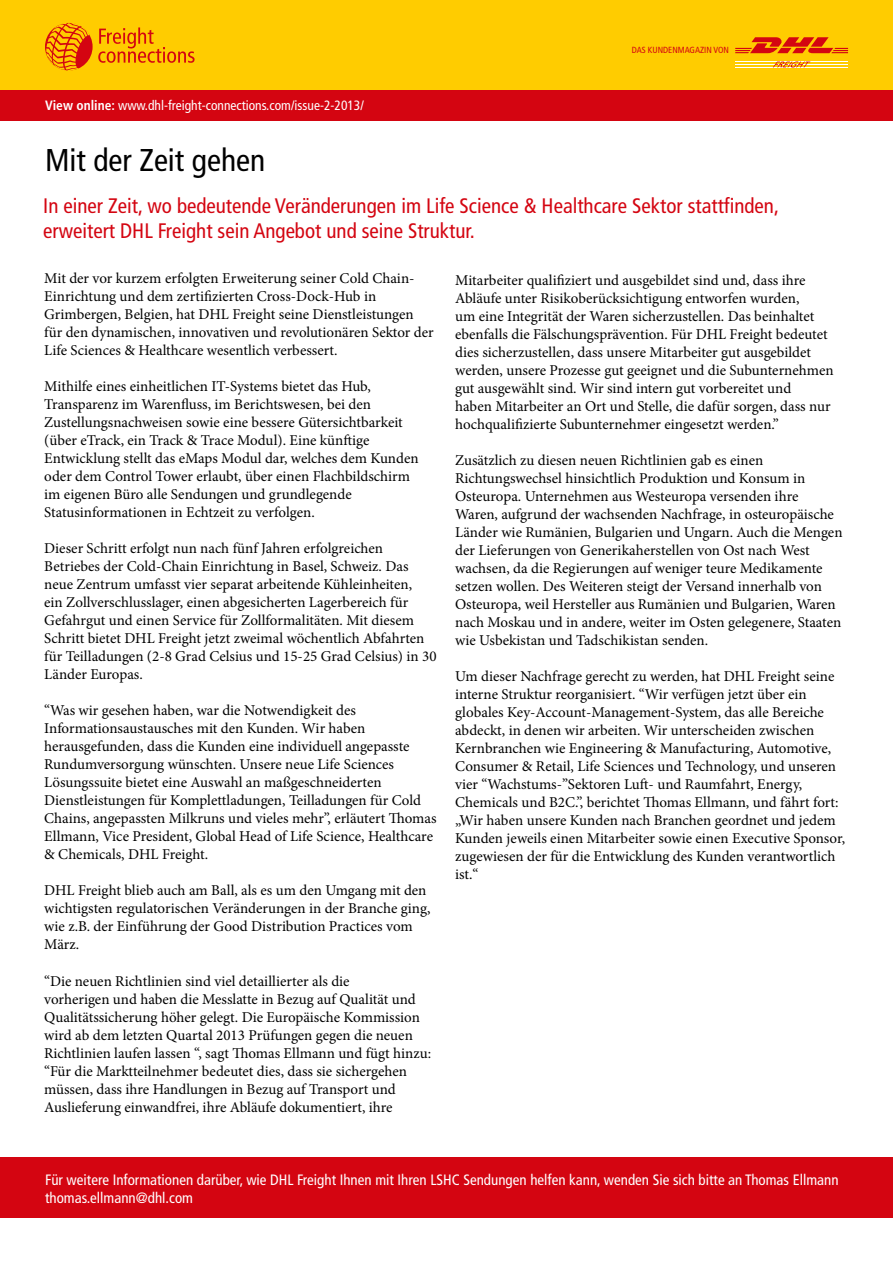
<style>
.page{position:relative;width:893px;height:1263px;background:#fff}
.page>*{position:absolute;margin:0;border:0;box-sizing:border-box;transform-origin:0 0}
.t1{font:condensed 31.5px "Frutiger LT Std";color:#000}
.t2{font:condensed 21px/25.2px "Frutiger LT Std";color:#d40511}
.t3{font:15px/18px "Minion Pro";color:#000}
.t4{font:condensed 15px/18px "Frutiger LT Std";color:#fff}
.t5{font:condensed 13.5px "Frutiger LT Std";color:#fff}
.t6{font:condensed 8.85px "Frutiger LT Std";color:#d40511}
.s1{font-weight:700}
</style>
<div class="page">
<div style="left:0;top:0;width:893px;height:90px;background:#fc0"></div>
<svg style="left:98px;top:27px;width:97px;height:36px"></svg>
<svg style="left:46px;top:23px;width:45px;height:48px"></svg>
<hr style="left:735px;top:62px;width:113px;height:1px;background:#fff">
<hr style="left:735px;top:64px;width:113px;height:1px;background:#fff">
<hr style="left:735px;top:67px;width:113px;height:1px;background:#fff">
<svg style="left:773px;top:61px;width:37px;height:6px"></svg>
<svg style="left:735px;top:37px;width:113px;height:16px"></svg>
<div style="left:0;top:90px;width:893px;height:30px;background:#d40511"></div>
<div style="left:0;top:1158px;width:893px;height:60px;background:#d40511"></div>
<p class="t5" style="left:45px;top:97px;width:320px"><span class="s1">View online:</span> www.dhl-freight-connections.com/issue-2-2013/</p>
<p class="t6" style="left:632px;top:45px;width:99px">DAS KUNDENMAGAZIN VON</p>
<h1 class="t1" style="left:45px;top:141px;width:222px">Mit der Zeit gehen</h1>
<h2 class="t2" style="left:43px;top:193px;width:737px">In einer Zeit, wo bedeutende Veränderungen im Life Science &amp; Healthcare Sektor stattfinden, erweitert DHL Freight sein Angebot und seine Struktur.</h2>
<p class="t3" style="left:44px;top:270px;width:391px">Mit der vor kurzem erfolgten Erweiterung seiner Cold Chain-Einrichtung und dem zertifizierten Cross-Dock-Hub in Grimbergen, Belgien, hat DHL Freight seine Dienstleistungen für den dynamischen, innovativen und revolutionären Sektor der Life Sciences &amp; Healthcare wesentlich verbessert.</p>
<p class="t3" style="left:44px;top:378px;width:376px">Mithilfe eines einheitlichen IT-Systems bietet das Hub, Transparenz im Warenfluss, im Berichtswesen, bei den Zustellungsnachweisen sowie eine bessere Gütersichtbarkeit (über eTrack, ein Track &amp; Trace Modul). Eine künftige Entwicklung stellt das eMaps Modul dar, welches dem Kunden oder dem Control Tower erlaubt, über einen Flachbildschirm im eigenen Büro alle Sendungen und grundlegende Statusinformationen in Echtzeit zu verfolgen.</p>
<p class="t3" style="left:44px;top:540px;width:394px">Dieser Schritt erfolgt nun nach fünf Jahren erfolgreichen Betriebes der Cold-Chain Einrichtung in Basel, Schweiz. Das neue Zentrum umfasst vier separat arbeitende Kühleinheiten,<br>ein Zollverschlusslager, einen abgesicherten Lagerbereich für Gefahrgut und einen Service für Zollformalitäten. Mit diesem Schritt bietet DHL Freight jetzt zweimal wöchentlich Abfahrten für Teilladungen (2-8 Grad Celsius und 15-25 Grad Celsius) in 30<br>Länder Europas.</p>
<p class="t3" style="left:44px;top:702px;width:394px">“Was wir gesehen haben, war die Notwendigkeit des Informationsaustausches mit den Kunden. Wir haben herausgefunden, dass die Kunden eine individuell angepasste Rundumversorgung wünschten. Unsere neue Life Sciences Lösungssuite bietet eine Auswahl an maßgeschneiderten Dienstleistungen für Komplettladungen, Teilladungen für Cold Chains, angepassten Milkruns und vieles mehr”, erläutert Thomas Ellmann, Vice President, Global Head of Life Science, Healthcare &amp; Chemicals, DHL Freight.</p>
<p class="t3" style="left:44px;top:882px;width:388px">DHL Freight blieb auch am Ball, als es um den Umgang mit den wichtigsten regulatorischen Veränderungen in der Branche ging, wie z.B. der Einführung der Good Distribution Practices vom März.</p>
<p class="t3" style="left:44px;top:972px;width:388px">“Die neuen Richtlinien sind viel detaillierter als die<br>vorherigen und haben die Messlatte in Bezug auf Qualität und Qualitätssicherung höher gelegt. Die Europäische Kommission wird ab dem letzten Quartal 2013 Prüfungen gegen die neuen Richtlinien laufen lassen “, sagt Thomas Ellmann und fügt hinzu: “Für die Marktteilnehmer bedeutet dies, dass sie sichergehen müssen, dass ihre Handlungen in Bezug auf Transport und Auslieferung einwandfrei, ihre Abläufe dokumentiert, ihre</p>
<p class="t3" style="left:455px;top:271px;width:380px">Mitarbeiter qualifiziert und ausgebildet sind und, dass ihre Abläufe unter Risikoberücksichtigung entworfen wurden,<br>um eine Integrität der Waren sicherzustellen. Das beinhaltet ebenfalls die Fälschungsprävention. Für DHL Freight bedeutet dies sicherzustellen, dass unsere Mitarbeiter gut ausgebildet werden, unsere Prozesse gut geeignet und die Subunternehmen gut ausgewählt sind. Wir sind intern gut vorbereitet und<br>haben Mitarbeiter an Ort und Stelle, die dafür sorgen, dass nur hochqualifizierte Subunternehmer eingesetzt werden.”</p>
<p class="t3" style="left:455px;top:451px;width:389px">Zusätzlich zu diesen neuen Richtlinien gab es einen Richtungswechsel hinsichtlich Produktion und Konsum in Osteuropa. Unternehmen aus Westeuropa versenden ihre Waren, aufgrund der wachsenden Nachfrage, in osteuropäische Länder wie Rumänien, Bulgarien und Ungarn. Auch die Mengen der Lieferungen von Generikaherstellen von Ost nach West wachsen, da die Regierungen auf weniger teure Medikamente setzen wollen. Des Weiteren steigt der Versand innerhalb von Osteuropa, weil Hersteller aus Rumänien und Bulgarien, Waren nach Moskau und in andere, weiter im Osten gelegenere, Staaten wie Usbekistan und Tadschikistan senden.</p>
<p class="t3" style="left:455px;top:667px;width:391px">Um dieser Nachfrage gerecht zu werden, hat DHL Freight seine interne Struktur reorganisiert. “Wir verfügen jetzt über ein globales Key-Account-Management-System, das alle Bereiche abdeckt, in denen wir arbeiten. Wir unterscheiden zwischen Kernbranchen wie Engineering &amp; Manufacturing, Automotive, Consumer &amp; Retail, Life Sciences und Technology, und unseren vier “Wachstums-”Sektoren Luft- und Raumfahrt, Energy, Chemicals und B2C.”, berichtet Thomas Ellmann, und fährt fort: „Wir haben unsere Kunden nach Branchen geordnet und jedem Kunden jeweils einen Mitarbeiter sowie einen Executive Sponsor, zugewiesen der für die Entwicklung des Kunden verantwortlich ist.“</p>
<p class="t4" style="left:45px;top:1171px;width:795px">Für weitere Informationen darüber, wie DHL Freight Ihnen mit Ihren LSHC Sendungen helfen kann, wenden Sie sich bitte an Thomas Ellmann thomas.ellmann@dhl.com</p>
</div>
